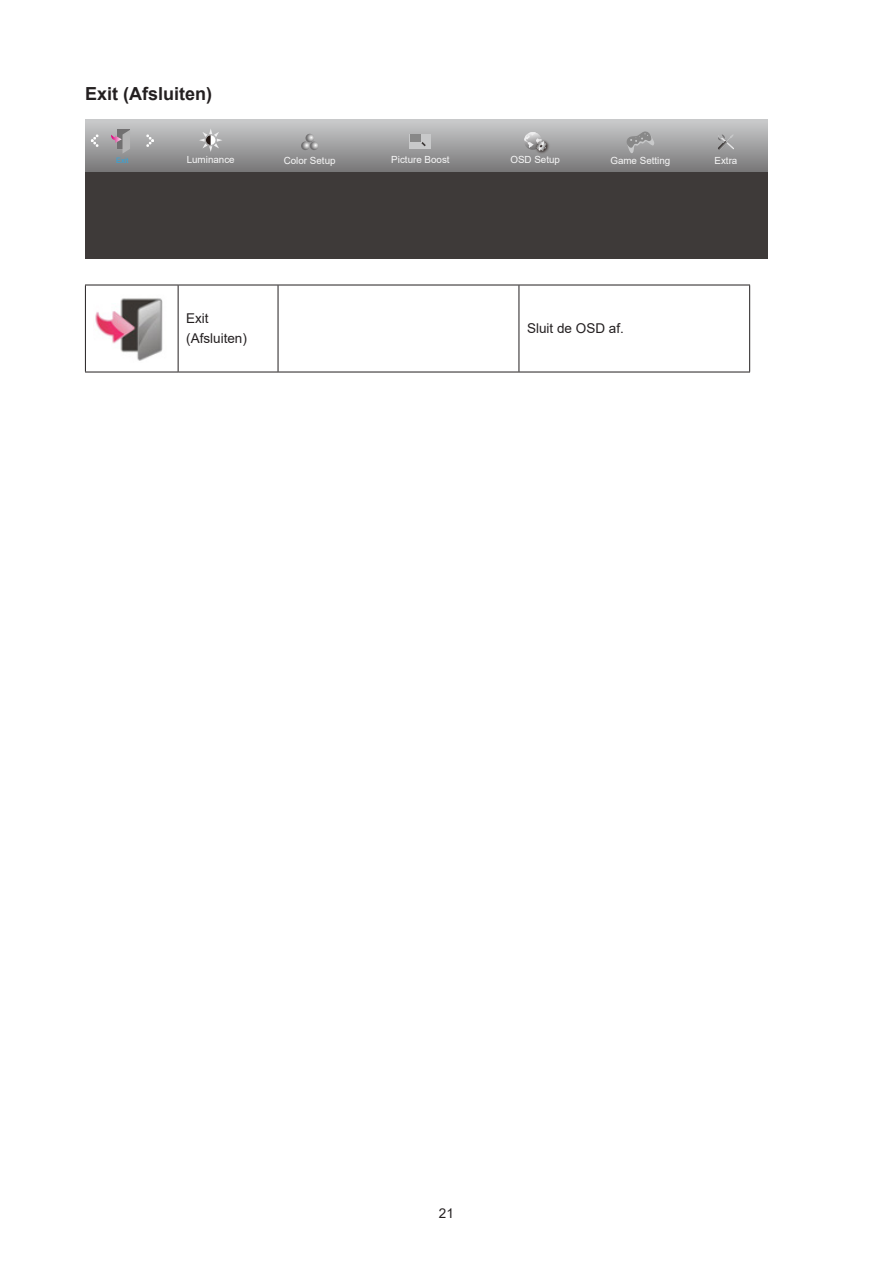
<style>
.page{position:relative;width:893px;height:1263px;background:#fff}
.page>*{position:absolute;margin:0;border:0;box-sizing:border-box;transform-origin:0 0}
.Heading_3{font:700 18px "Arial";color:#231f20}
.正文_text-1{font:13.5px/20.2px "Arial";color:#231f20}
.t1{font:9.75px "Arial";color:#f7f7f7}
.t2{font:7.5px "Arial";color:#2ca6e0}
</style>
<div class="page">
<svg style="left:85px;top:119px;width:683px;height:53px;background:#a0a0a1"></svg>
<div style="left:85px;top:172px;width:683px;height:87px;background:#3e3a39"></div>
<svg style="left:91px;top:134px;width:8px;height:13px"></svg>
<svg style="left:146px;top:134px;width:8px;height:13px"></svg>
<div style="left:410px;top:134px;width:21px;height:15px;background:#c8c9ca"></div>
<div style="left:410px;top:134px;width:11px;height:7px;background:#888"></div>
<svg style="left:421px;top:142px;width:5px;height:4px"></svg>
<img style="left:533px;top:138px;width:18px;height:18px">
<svg style="left:524px;top:132px;width:23px;height:19px"></svg>
<svg style="left:199px;top:128px;width:23px;height:24px"></svg>
<svg style="left:301px;top:134px;width:17px;height:16px"></svg>
<svg style="left:111px;top:130px;width:19px;height:24px"></svg>
<svg style="left:717px;top:134px;width:18px;height:16px"></svg>
<svg style="left:626px;top:131px;width:28px;height:22px"></svg>
<hr style="left:85px;top:285px;width:93px;height:1px;background:#231f20">
<hr style="left:85px;top:285px;width:1px;height:87px;background:#231f20">
<hr style="left:178px;top:285px;width:100px;height:1px;background:#231f20">
<hr style="left:178px;top:285px;width:1px;height:87px;background:#231f20">
<hr style="left:278px;top:285px;width:241px;height:1px;background:#231f20">
<hr style="left:278px;top:285px;width:1px;height:87px;background:#231f20">
<hr style="left:519px;top:285px;width:231px;height:1px;background:#231f20">
<hr style="left:519px;top:285px;width:1px;height:87px;background:#231f20">
<hr style="left:749px;top:285px;width:1px;height:87px;background:#231f20">
<hr style="left:85px;top:372px;width:93px;height:1px;background:#231f20">
<hr style="left:178px;top:372px;width:100px;height:1px;background:#231f20">
<hr style="left:278px;top:372px;width:241px;height:1px;background:#231f20">
<hr style="left:519px;top:372px;width:231px;height:1px;background:#231f20">
<img style="left:95px;top:298px;width:68px;height:63px">
<p class="Heading_3" style="left:85px;top:81px;width:129px">Exit (Afsluiten)</p>
<p class="t2" style="left:116px;top:155px;width:14px">Exit</p>
<p class="t1" style="left:187px;top:153px;width:50px">Luminance</p>
<p class="t1" style="left:284px;top:154px;width:53px">Color Setup</p>
<p class="t1" style="left:391px;top:153px;width:60px">Picture Boost</p>
<p class="t1" style="left:510px;top:153px;width:51px">OSD Setup</p>
<p class="t1" style="left:610px;top:154px;width:62px">Game Setting</p>
<p class="t1" style="left:714px;top:154px;width:24px">Extra</p>
<p class="正文_text-1" style="left:186px;top:308px;width:62px">Exit (Afsluiten)</p>
<p class="正文_text-1" style="left:527px;top:318px;width:98px">Sluit de OSD af.</p>
<h2 class="正文_text-1" style="left:439px;top:1203px;width:17px">21</h2>
</div>
